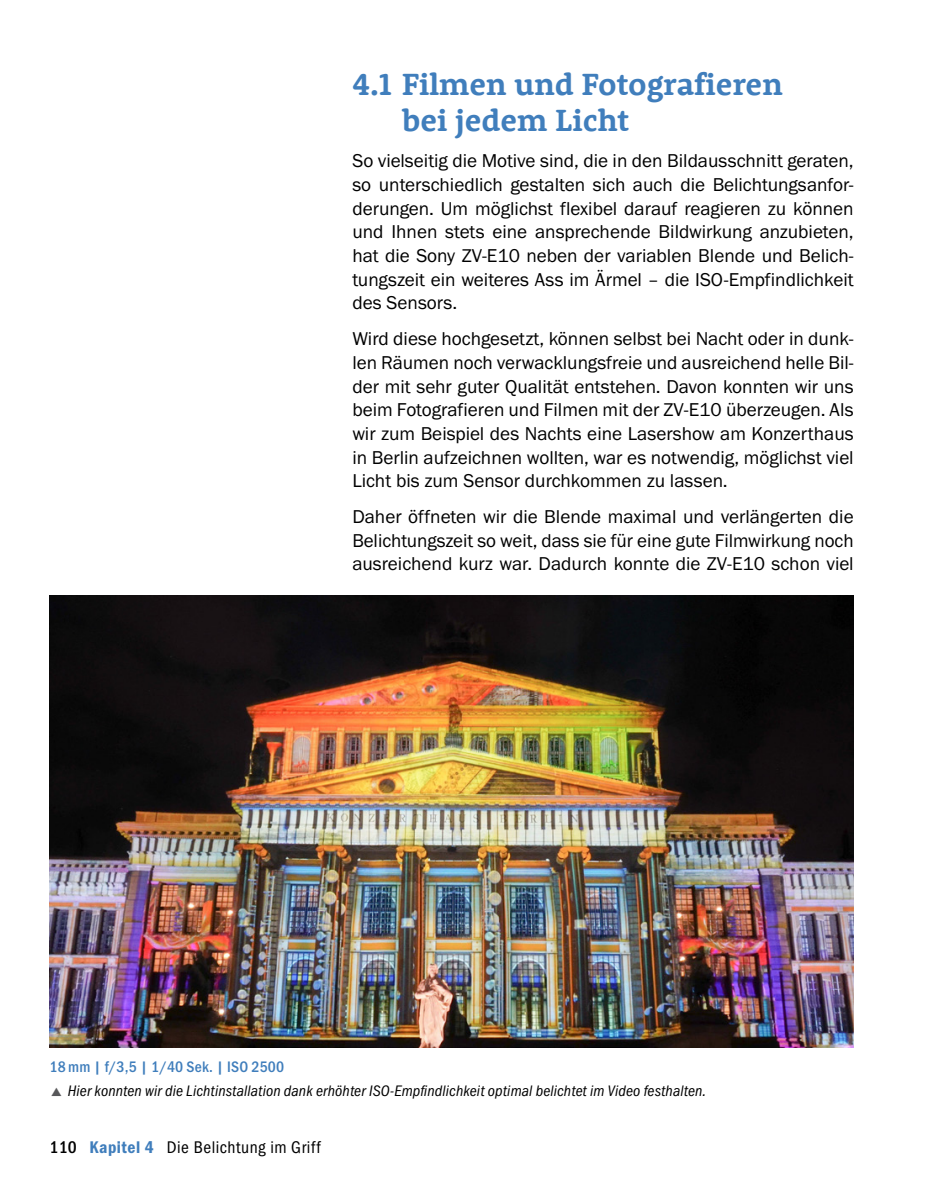
<style>
.page{position:relative;width:943px;height:1191px;background:#fff}
.page>*{position:absolute;margin:0;border:0;box-sizing:border-box;transform-origin:0 0}
.t1{font:700 31.5px/36.8px "Rooney";color:#407ebc}
._4_Standard{font:19.25px/23.6px "Franklin Gothic URW Boo";color:#000;text-align:justify}
.t2{font:17.5px "Franklin Gothic URW Cond";letter-spacing:.03em;color:#000}
.t3{font:15.75px "Franklin Gothic URW Con Boo Ita";letter-spacing:.01em;color:#000}
._1_Bu_kameradaten{font:500 15.75px "Franklin Gothic URW Cond";letter-spacing:.01em;color:#407ebc}
.s1{font-weight:500}
.s2{font-family:"Franklin Gothic URW Con Dem";color:#407ebc}
</style>
<div class="page">
<img style="left:50px;top:595px;width:803px;height:452px">
<p class="t1" style="left:402px;top:64px;width:382px;text-indent:-50px">4.1 Filmen und Fotografieren bei jedem Licht</p>
<p class="_4_Standard" style="left:352px;top:149px;width:503px">So vielseitig die Motive sind, die in den Bildausschnitt geraten, so unterschiedlich gestalten sich auch die Belichtungsanfor&shy;derungen. Um möglichst flexibel darauf reagieren zu können und Ihnen stets eine ansprechende Bildwirkung anzubieten, hat die Sony ZV-E10 neben der variablen Blende und Belich&shy;tungszeit ein weiteres Ass im Ärmel – die ISO-Empfindlichkeit des Sensors.</p>
<p class="_4_Standard" style="left:352px;top:327px;width:503px">Wird diese hochgesetzt, können selbst bei Nacht oder in dunk&shy;len Räumen noch verwacklungsfreie und ausreichend helle Bil&shy;der mit sehr guter Qualität entstehen. Davon konnten wir uns beim Fotografieren und Filmen mit der ZV-E10 überzeugen. Als wir zum Beispiel des Nachts eine Lasershow am Konzerthaus in Berlin aufzeichnen wollten, war es notwendig, möglichst viel Licht bis zum Sensor durchkommen zu lassen.</p>
<p class="_4_Standard" style="left:352px;top:504px;width:503px">Daher öffneten wir die Blende maximal und verlängerten die Belichtungszeit so weit, dass sie für eine gute Filmwirkung noch ausreichend kurz war. Dadurch konnte die ZV-E10 schon viel</p>
<p class="_1_Bu_kameradaten" style="left:50px;top:1055px;width:236px">18mm | f/3,5 | 1/40 Sek. | ISO 2500</p>
<p class="t3" style="left:68px;top:1082px;width:640px">Hier konnten wir die Lichtinstallation dank erhöhter ISO-Empfindlichkeit optimal belichtet im Video festhalten.</p>
<p class="t2" style="left:50px;top:1134px;width:272px"><span class="s1">110</span> <span class="s2">Kapitel 4</span> Die Belichtung im Griff</p>
</div>
